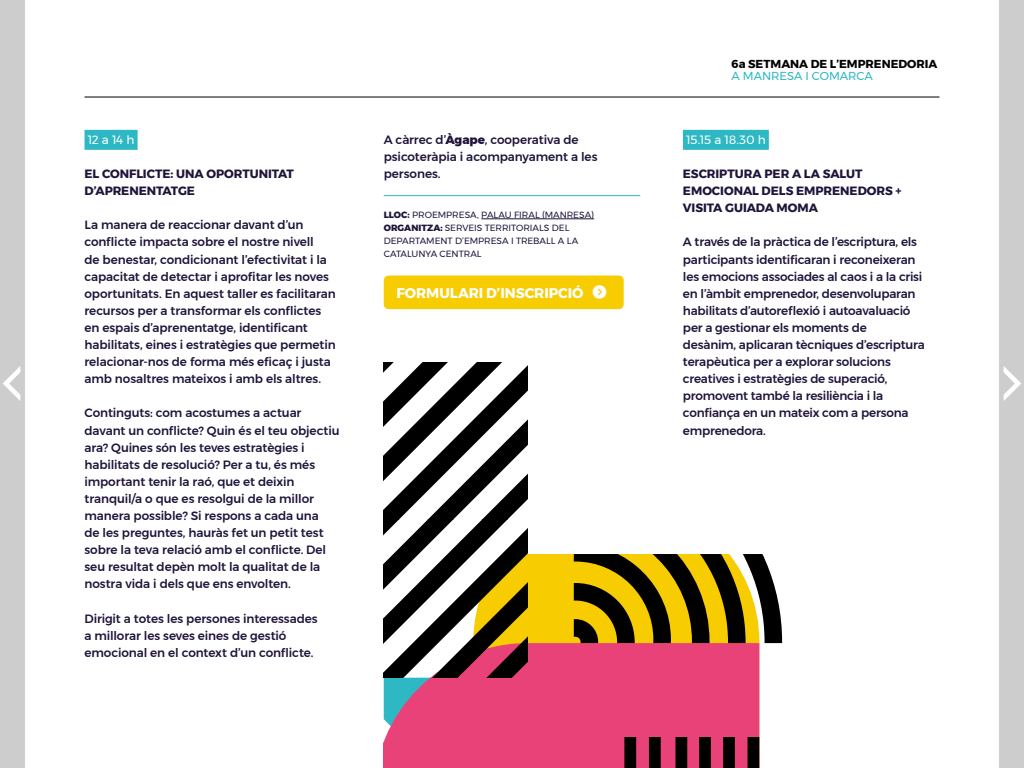
<style>
.page{position:relative;width:1024px;height:768px;background:#fff}
.page>*{position:absolute;margin:0;border:0;box-sizing:border-box;transform-origin:0 0}
.t1{font:700 14px "Montserrat";letter-spacing:-.005em;color:#fff}
.t2{font:500 12px/17.1px "Montserrat";letter-spacing:-.01em;color:#1f143a}
.t3{font:700 12px/17.1px "Montserrat";letter-spacing:-.005em;color:#1f143a}
.t4{font:12px "Montserrat";letter-spacing:-.02em;color:#fff}
.t5{font:700 11.5px "Montserrat";color:#000}
.t6{font:11.5px "Montserrat";color:#2eb8c3}
.t7{font:9px/13px "Montserrat";letter-spacing:-.005em;color:#1f143a}
.s1{font-weight:800}
</style>
<div class="page">
<div style="left:85px;top:130px;width:53px;height:20px;background:#2eb8c3"></div>
<hr style="left:384px;top:195px;width:256px;height:1px;background:#2eb8c3">
<hr style="left:481px;top:219px;width:113px;height:1px;background:#1f143a">
<div style="left:384px;top:276px;width:240px;height:33px;background:#f7cc00;border-radius:5px"></div>
<div style="left:0;top:0;width:25px;height:768px;background:#cdcdcd"></div>
<div style="left:999px;top:0;width:25px;height:768px;background:#cdcdcd"></div>
<hr style="left:85px;top:97px;width:854px;height:1px;background:#000">
<div style="left:683px;top:130px;width:86px;height:20px;background:#2eb8c3"></div>
<svg style="left:384px;top:362px;width:399px;height:406px"></svg>
<p class="t4" style="left:88px;top:130px;width:48px">12 a 14 h</p>
<p class="t3" style="left:85px;top:165px;width:211px">EL CONFLICTE: UNA OPORTUNITAT<br>D’APRENENTATGE</p>
<p class="t2" style="left:85px;top:216px;width:253px">La manera de reaccionar davant d’un conflicte impacta sobre el nostre nivell<br>de benestar, condicionant l’efectivitat i la capacitat de detectar i aprofitar les noves oportunitats. En aquest taller es facilitaran recursos per a transformar els conflictes en espais d’aprenentatge, identificant habilitats, eines i estratègies que permetin relacionar-nos de forma més eficaç i justa amb nosaltres mateixos i amb els altres.</p>
<p class="t2" style="left:85px;top:405px;width:257px">Continguts: com acostumes a actuar davant un conflicte? Quin és el teu objectiu ara? Quines són les teves estratègies i habilitats de resolució? Per a tu, és més important tenir la raó, que et deixin tranquil/a o que es resolgui de la millor manera possible? Si respons a cada una<br>de les preguntes, hauràs fet un petit test sobre la teva relació amb el conflicte. Del seu resultat depèn molt la qualitat de la nostra vida i dels que ens envolten.</p>
<p class="t2" style="left:85px;top:610px;width:235px">Dirigit a totes les persones interessades a millorar les seves eines de gestió emocional en el context d’un conflicte.</p>
<p class="t2" style="left:384px;top:131px;width:215px">A càrrec d’<span class="s1">Àgape</span>, cooperativa de psicoteràpia i acompanyament a les persones.</p>
<p class="t7" style="left:384px;top:208px;width:212px"><span class="s1">LLOC:</span> PROEMPRESA, PALAU FIRAL (MANRESA)<br><span class="s1">ORGANITZA:</span> SERVEIS TERRITORIALS DEL DEPARTAMENT D’EMPRESA I TREBALL A LA CATALUNYA CENTRAL</p>
<p class="t1" style="left:397px;top:282px;width:211px">FORMULARI D’INSCRIPCIÓ ★★</p>
<p class="t5" style="left:731px;top:55px;width:208px">6a SETMANA DE L’EMPRENEDORIA</p>
<p class="t6" style="left:731px;top:67px;width:143px">A MANRESA I COMARCA</p>
<p class="t4" style="left:686px;top:130px;width:81px">15.15 a 18.30 h</p>
<p class="t3" style="left:683px;top:165px;width:220px">ESCRIPTURA PER A LA SALUT<br>EMOCIONAL DELS EMPRENEDORS +<br>VISITA GUIADA MOMA</p>
<p class="t2" style="left:683px;top:234px;width:243px">A través de la pràctica de l’escriptura, els participants identificaran i reconeixeran les emocions associades al caos i a la crisi en l’àmbit emprenedor, desenvoluparan habilitats d’autoreflexió i autoavaluació per a gestionar els moments de<br>desànim, aplicaran tècniques d’escriptura terapèutica per a explorar solucions creatives i estratègies de superació, promovent també la resiliència i la confiança en un mateix com a persona emprenedora.</p>
</div>
